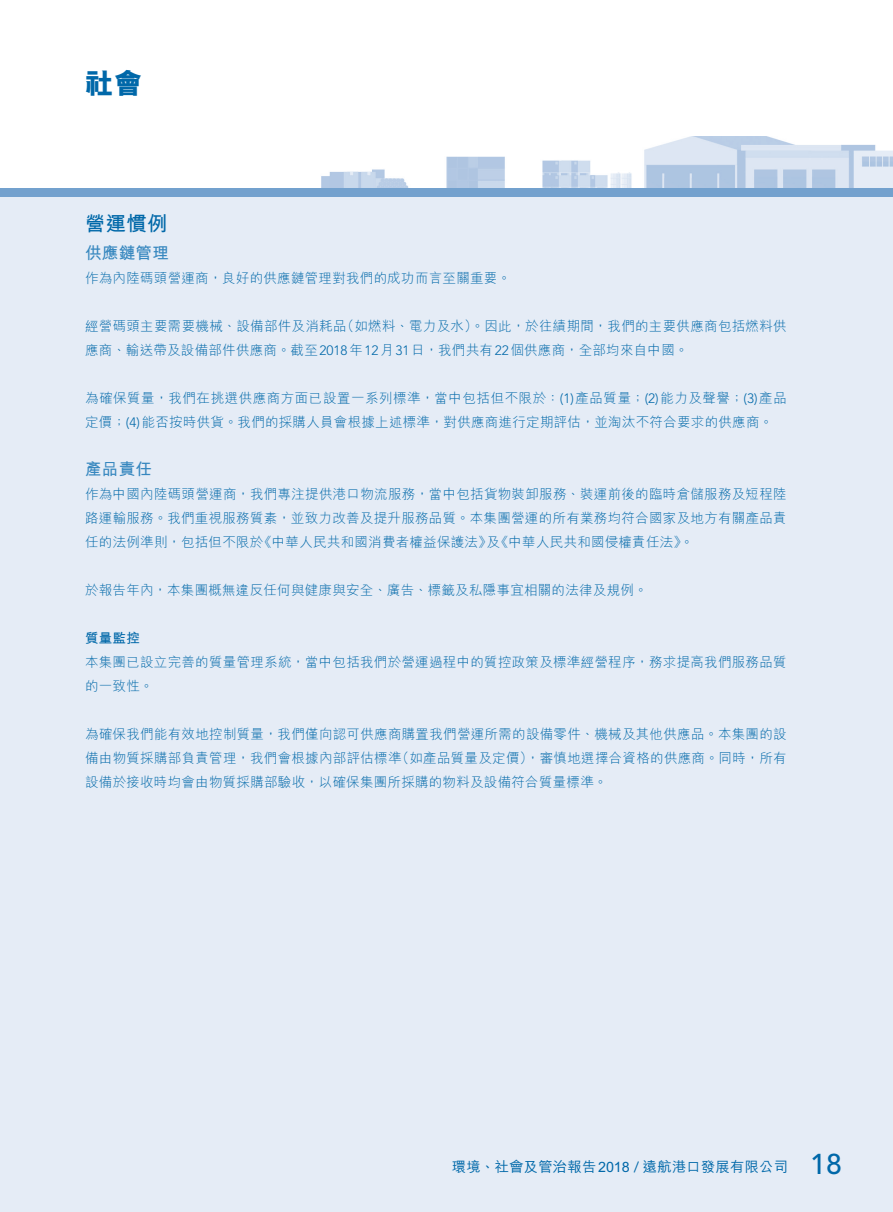
<style>
.page{position:relative;width:893px;height:1212px;background:#fff}
.page>*{position:absolute;margin:0;border:0;box-sizing:border-box;transform-origin:0 0}
.t1{font:500 28.5px "Avenir LT Std";color:#0068a9}
.t2{font:800 28.5px "M Hei HK";color:#0068a9}
.t3{font:700 20.25px "M Hei HK";color:#0068a9}
.t4{font:700 16.5px "M Hei HK";letter-spacing:.02em;color:#3687bf}
.t5{font:500 14.25px "M Hei HK";letter-spacing:.02em;color:#0068a9}
.t6{font:300 13.5px/24px "M Hei HK";letter-spacing:.02em;color:#0068a9}
.t7{font:700 13.5px "M Hei HK";color:#0068a9}
.s1{font-family:"Avenir LT Std"}
.s2{font-family:"Avenir LT Std";font-weight:400}
</style>
<div class="page">
<div style="left:0;top:189px;width:893px;height:1023px;background:#e5ecf6"></div>
<img style="left:321px;top:137px;width:572px;height:51px">
<div style="left:0;top:188px;width:893px;height:8px;background:#73a1ce"></div>
<h1 class="t2" style="left:85px;top:69px;width:59px">社會</h1>
<h2 class="t3" style="left:85px;top:209px;width:84px">營運慣例</h2>
<p class="t4" style="left:85px;top:241px;width:85px">供應鏈管理</p>
<p class="t6" style="left:85px;top:266px;width:427px">作為內陸碼頭營運商，良好的供應鏈管理對我們的成功而言至關重要。</p>
<p class="t6" style="left:341px;top:314px;width:447px">（如燃料、電力及水）。因此，於往績期間，我們的主要供應商包括燃料供</p>
<p class="t6" style="left:85px;top:314px;width:605px">經營碼頭主要需要機械、設備部件及消耗品<br>應商、輸送帶及設備部件供應商。截至<span class="s1">2018</span>年<span class="s1">12</span>月<span class="s1">31</span>日，我們共有<span class="s1">22</span>個供應商，全部均來自中國。</p>
<p class="t6" style="left:85px;top:386px;width:703px">為確保質量，我們在挑選供應商方面已設置一系列標準，當中包括但不限於： <span class="s1">)1(</span> 產品質量；<span class="s1">( )2</span> 能力及聲譽；<span class="s1">( )3</span> 產品定價；<span class="s1">( )4</span> 能否按時供貨。我們的採購人員會根據上述標準，對供應商進行定期評估，並淘汰不符合要求的供應商。</p>
<p class="t4" style="left:85px;top:457px;width:68px">產品責任</p>
<p class="t6" style="left:85px;top:482px;width:703px">作為中國內陸碼頭營運商，我們專注提供港口物流服務，當中包括貨物裝卸服務、裝運前後的臨時倉儲服務及短程陸</p>
<p class="t6" style="left:85px;top:506px;width:703px">路運輸服務。我們重視服務質素，並致力改善及提升服務品質。本集團營運的所有業務均符合國家及地方有關產品責</p>
<p class="t6" style="left:258px;top:530px;width:437px">《中華人民共和國消費者權益保護法》《中華人民共和國侵權責任法。《</p>
<p class="t6" style="left:85px;top:530px;width:180px">任的法例準則，包括但不限於</p>
<p class="t6" style="left:85px;top:578px;width:564px">於報告年內，本集團概無違反任何與健康與安全、廣告、標籤及私隱事宜相關的法律及規例。</p>
<p class="t7" style="left:85px;top:628px;width:56px">質量監控</p>
<p class="t6" style="left:85px;top:650px;width:703px">本集團已設立完善的質量管理系統，當中包括我們於營運過程中的質控政策及標準經營程序，務求提高我們服務品質的一致性。</p>
<p class="t6" style="left:85px;top:722px;width:703px;text-align:right">為確保我們能有效地控制質量，我們僅向認可供應商購置我們營運所需的設備零件、機械及其他供應品。本集團的設（如產品質量及定價，）審慎地選擇合資格的供應商。同時，所有</p>
<p class="t6" style="left:487px;top:530px;width:15px">及</p>
<p class="t6" style="left:85px;top:746px;width:524px">備由物質採購部負責管理，我們會根據內部評估標準<br>設備於接收時均會由物質採購部驗收，以確保集團所採購的物料及設備符合質量標準。</p>
<p class="t5" style="left:452px;top:1157px;width:338px">環境、社會及管治報告2018 <span class="s2">/</span> 遠航港口發展有限公司</p>
<h1 class="t1" style="left:810px;top:1148px;width:33px">18</h1>
</div>
